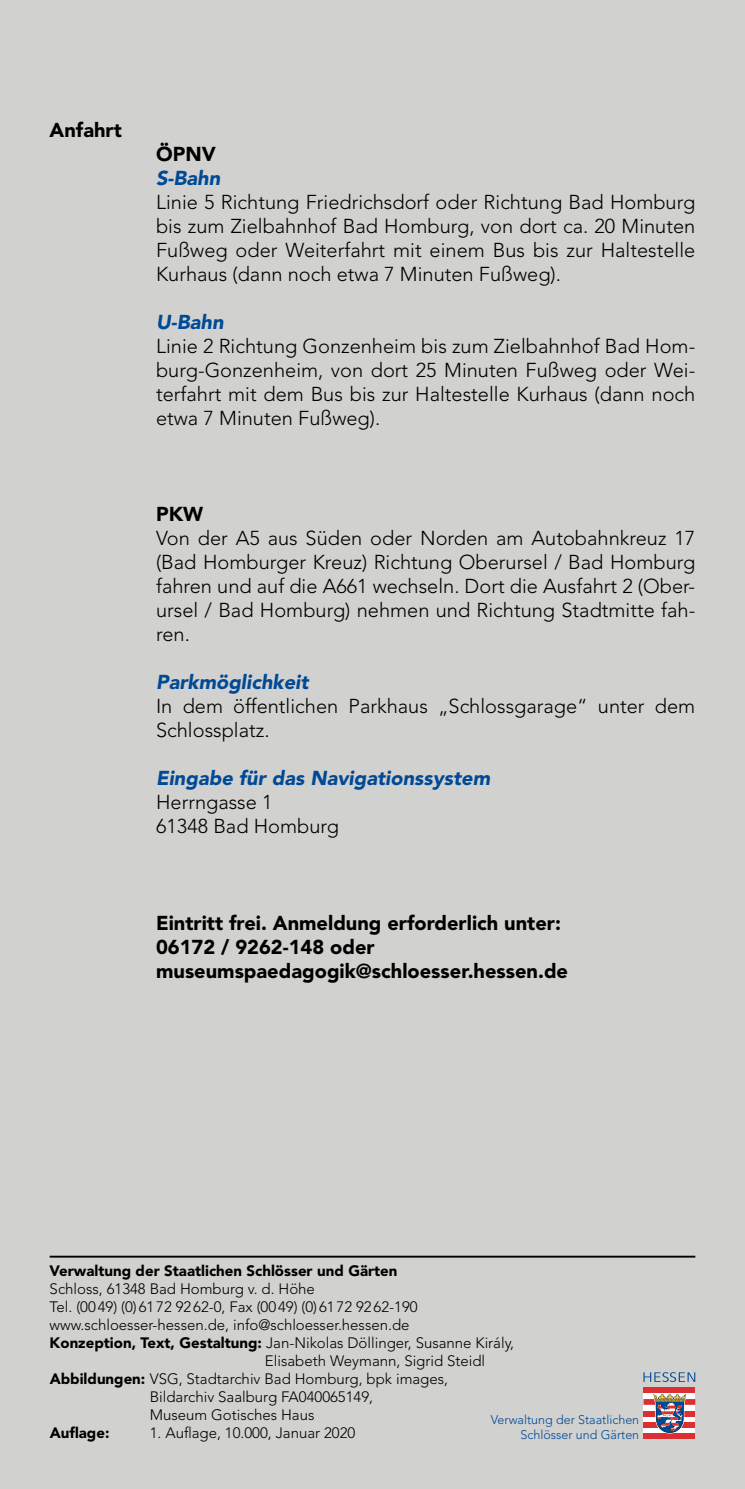
<style>
.page{position:relative;width:745px;height:1489px;background:#fff}
.page>*{position:absolute;margin:0;border:0;box-sizing:border-box;transform-origin:0 0}
.t1{font:300 20px/24px "Avenir LT Std";color:#000;text-align:justify}
.t2{font:900 20px/24px "Avenir LT Std";color:#000}
.t3{font:italic 900 20px "Avenir LT Std";color:#004996}
.t4{font:300 15px "Avenir LT Std";color:#000}
.t5{font:900 15px "Avenir LT Std";color:#000}
.t6{font:300 12.5px/15px "Avenir LT Std";color:#004996;text-align:right}
.s1{font-weight:900}
</style>
<div class="page">
<div style="left:0;top:0;width:744px;height:1488px;background:#d1d1cf"></div>
<hr style="left:50px;top:1255px;width:644px;height:2px;background:#000">
<div style="left:643px;top:1387px;width:51px;height:52px;background:#fff"></div>
<div style="left:643px;top:1387px;width:51px;height:6px;background:#dc2f34"></div>
<svg style="left:643px;top:1399px;width:51px;height:5px"></svg>
<div style="left:643px;top:1410px;width:51px;height:6px;background:#dc2f34"></div>
<div style="left:643px;top:1421px;width:51px;height:6px;background:#dc2f34"></div>
<div style="left:643px;top:1433px;width:51px;height:6px;background:#dc2f34"></div>
<svg style="left:652px;top:1394px;width:34px;height:39px"></svg>
<svg style="left:643px;top:1372px;width:51px;height:9px"></svg>
<p class="t2" style="left:50px;top:118px;width:74px">Anfahrt</p>
<p class="t2" style="left:156px;top:142px;width:61px">ÖPNV</p>
<p class="t3" style="left:156px;top:166px;width:66px">S-Bahn</p>
<p class="t1" style="left:156px;top:190px;width:540px">Linie 5 Richtung Friedrichsdorf oder Richtung Bad Homburg bis zum Zielbahnhof Bad Homburg, von dort ca. 20 Minuten Fußweg oder Weiterfahrt mit einem Bus bis zur Haltestelle Kurhaus (dann noch etwa 7 Minuten Fußweg).</p>
<p class="t3" style="left:156px;top:310px;width:69px">U-Bahn</p>
<p class="t1" style="left:156px;top:334px;width:540px">Linie 2 Richtung Gonzenheim bis zum Zielbahnhof Bad Hom&shy;burg-Gonzenheim, von dort 25 Minuten Fußweg oder Wei&shy;terfahrt mit dem Bus bis zur Haltestelle Kurhaus (dann noch etwa 7 Minuten Fußweg).</p>
<p class="t2" style="left:156px;top:502px;width:49px">PKW</p>
<p class="t1" style="left:156px;top:526px;width:540px">Von der A5 aus Süden oder Norden am Autobahnkreuz 17 (Bad Homburger Kreuz) Richtung Oberursel / Bad Homburg fahren und auf die A661 wechseln. Dort die Ausfahrt 2 (Ober&shy;ursel / Bad Homburg) nehmen und Richtung Stadtmitte fah&shy;ren.</p>
<p class="t3" style="left:156px;top:670px;width:154px">Parkmöglichkeit</p>
<p class="t1" style="left:156px;top:694px;width:540px">In dem öffentlichen Parkhaus „Schlossgarage“ unter dem<br>Schlossplatz.</p>
<p class="t3" style="left:156px;top:766px;width:335px">Eingabe für das Navigationssystem</p>
<p class="t1" style="left:156px;top:790px;width:184px">Herrngasse 1<br>61348 Bad Homburg</p>
<p class="t2" style="left:156px;top:910px;width:413px">Eintritt frei. Anmeldung erforderlich unter:<br>06172 / 9262-148 oder museumspaedagogik@schloesser.hessen.de</p>
<p class="t5" style="left:50px;top:1261px;width:349px">Verwaltung der Staatlichen Schlösser und Gärten</p>
<p class="t4" style="left:50px;top:1279px;width:267px">Schloss, 61348 Bad Homburg v. d. Höhe</p>
<p class="t4" style="left:50px;top:1297px;width:369px">Tel. (0049) (0)6172 9262-0, Fax (0049) (0)6172 9262-190</p>
<p class="t4" style="left:50px;top:1315px;width:361px">www.schloesser-hessen.de, info@schloesser.hessen.de</p>
<p class="t4" style="left:50px;top:1333px;width:465px"><span class="s1">Konzeption, Text, Gestaltung:</span> Jan-Nikolas Döllinger, Susanne Király,</p>
<p class="t4" style="left:265px;top:1351px;width:222px">Elisabeth Weymann, Sigrid Steidl</p>
<p class="t4" style="left:50px;top:1369px;width:399px"><span class="s1">Abbildungen:</span> VSG, Stadtarchiv Bad Homburg, bpk images,</p>
<p class="t4" style="left:150px;top:1387px;width:225px">Bildarchiv Saalburg FA040065149,</p>
<p class="t4" style="left:150px;top:1405px;width:166px">Museum Gotisches Haus</p>
<p class="t5" style="left:50px;top:1423px;width:61px">Auflage:</p>
<p class="t4" style="left:150px;top:1423px;width:207px">1. Auflage, 10.000, Januar 2020</p>
<p class="t6" style="left:490px;top:1411px;width:150px">Verwaltung der Staatlichen<br>Schlösser und Gärten</p>
</div>
